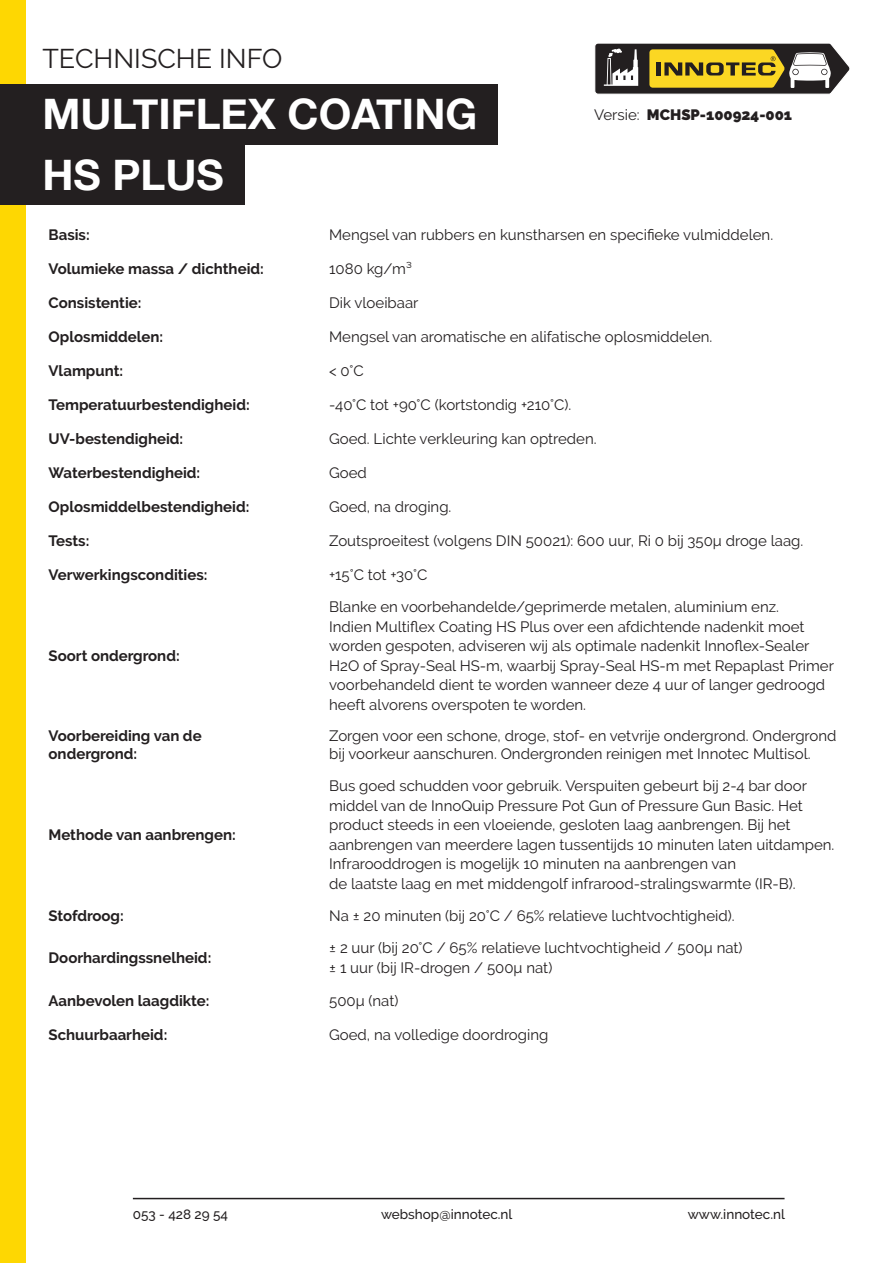
<style>
.page{position:relative;width:893px;height:1263px;background:#fff}
.page>*{position:absolute;margin:0;border:0;box-sizing:border-box;transform-origin:0 0}
.t1{font:700 42px "Helvetica Neue";color:#fff}
.t2{font:27px "Raleway";color:#231f20}
.t3{font:15px/19.5px "Raleway";color:#231f20}
.t4{font:700 15px/18px "Raleway";color:#231f20}
.t5{font:900 15px "Raleway";color:#231f20}
.t6{font:500 13.5px "Raleway";color:#231f20}
.s1{font-weight:400}
</style>
<div class="page">
<div style="left:0;top:0;width:26px;height:1263px;background:#fed702"></div>
<svg style="left:594px;top:43px;width:256px;height:52px;background:#8f824c"></svg>
<hr style="left:133px;top:1198px;width:651px;height:1px;background:#231f20">
<div style="left:0;top:84px;width:497px;height:61px;background:#231f20"></div>
<div style="left:0;top:145px;width:244px;height:60px;background:#231f20"></div>
<h2 class="t2" style="left:43px;top:43px;width:241px">TECHNISCHE INFO</h2>
<h1 class="t1" style="left:43px;top:81px;width:436px">MULTIFLEX COATING</h1>
<p class="t5" style="left:594px;top:106px;width:199px"><span class="s1">Versie:</span> MCHSP-100924-001</p>
<h1 class="t1" style="left:43px;top:142px;width:183px">HS PLUS</h1>
<p class="t4" style="left:49px;top:226px;width:43px">Basis:</p>
<p class="t3" style="left:329px;top:225px;width:445px">Mengsel van rubbers en kunstharsen en specifieke vulmiddelen.</p>
<p class="t4" style="left:49px;top:260px;width:217px">Volumieke massa / dichtheid:</p>
<p class="t3" style="left:329px;top:259px;width:84px">1080 kg/m³</p>
<p class="t4" style="left:49px;top:294px;width:94px">Consistentie:</p>
<p class="t3" style="left:329px;top:293px;width:91px">Dik vloeibaar</p>
<p class="t4" style="left:49px;top:328px;width:116px">Oplosmiddelen:</p>
<p class="t3" style="left:329px;top:327px;width:385px">Mengsel van aromatische en alifatische oplosmiddelen.</p>
<p class="t4" style="left:49px;top:362px;width:76px">Vlampunt:</p>
<p class="t3" style="left:329px;top:361px;width:36px">&lt; 0°C</p>
<p class="t4" style="left:49px;top:396px;width:203px">Temperatuurbestendigheid:</p>
<p class="t3" style="left:329px;top:395px;width:243px">-40°C tot +90°C (kortstondig +210°C).</p>
<p class="t4" style="left:49px;top:430px;width:136px">UV-bestendigheid:</p>
<p class="t3" style="left:329px;top:429px;width:269px">Goed. Lichte verkleuring kan optreden.</p>
<p class="t4" style="left:49px;top:464px;width:153px">Waterbestendigheid:</p>
<p class="t3" style="left:329px;top:463px;width:39px">Goed</p>
<p class="t4" style="left:49px;top:498px;width:202px">Oplosmiddelbestendigheid:</p>
<p class="t3" style="left:329px;top:497px;width:124px">Goed, na droging.</p>
<p class="t4" style="left:49px;top:532px;width:42px">Tests:</p>
<p class="t3" style="left:329px;top:531px;width:476px">Zoutsproeitest (volgens DIN 50021): 600 uur, Ri 0 bij 350μ droge laag.</p>
<p class="t4" style="left:49px;top:566px;width:161px">Verwerkingscondities:</p>
<p class="t3" style="left:329px;top:565px;width:100px">+15°C tot +30°C</p>
<p class="t4" style="left:49px;top:647px;width:133px">Soort ondergrond:</p>
<p class="t3" style="left:329px;top:597px;width:506px">Blanke en voorbehandelde/geprimerde metalen, aluminium enz.<br>Indien Multiflex Coating HS Plus over een afdichtende nadenkit moet worden gespoten, adviseren wij als optimale nadenkit Innoflex-Sealer H2O of Spray-Seal HS-m, waarbij Spray-Seal HS-m met Repaplast Primer voorbehandeld dient te worden wanneer deze 4 uur of langer gedroogd heeft alvorens overspoten te worden.</p>
<p class="t4" style="left:49px;top:727px;width:155px">Voorbereiding van de ondergrond:</p>
<p class="t3" style="left:329px;top:727px;width:509px;line-height:18px">Zorgen voor een schone, droge, stof- en vetvrije ondergrond. Ondergrond bij voorkeur aanschuren. Ondergronden reinigen met Innotec Multisol.</p>
<p class="t4" style="left:49px;top:825px;width:189px">Methode van aanbrengen:</p>
<p class="t3" style="left:329px;top:776px;width:507px">Bus goed schudden voor gebruik. Verspuiten gebeurt bij 2-4 bar door middel van de InnoQuip Pressure Pot Gun of Pressure Gun Basic. Het product steeds in een vloeiende, gesloten laag aanbrengen. Bij het aanbrengen van meerdere lagen tussentijds 10 minuten laten uitdampen.<br>Infrarooddrogen is mogelijk 10 minuten na aanbrengen van<br>de laatste laag en met middengolf infrarood-stralingswarmte (IR-B).</p>
<p class="t4" style="left:49px;top:906px;width:77px">Stofdroog:</p>
<p class="t3" style="left:329px;top:905px;width:407px">Na ± 20 minuten (bij 20°C / 65% relatieve luchtvochtigheid).</p>
<p class="t4" style="left:49px;top:949px;width:164px">Doorhardingssnelheid:</p>
<p class="t3" style="left:329px;top:938px;width:415px">± 2 uur (bij 20°C / 65% relatieve luchtvochtigheid / 500μ nat) ± 1 uur (bij IR-drogen / 500μ nat)</p>
<p class="t4" style="left:49px;top:991px;width:162px">Aanbevolen laagdikte:</p>
<p class="t3" style="left:329px;top:990px;width:71px">500μ (nat)</p>
<p class="t4" style="left:49px;top:1025px;width:120px">Schuurbaarheid:</p>
<p class="t3" style="left:329px;top:1024px;width:221px">Goed, na volledige doordroging</p>
<p class="t6" style="left:133px;top:1207px;width:97px">053 - 428 29 54</p>
<p class="t6" style="left:381px;top:1207px;width:133px">webshop@innotec.nl</p>
<p class="t6" style="left:688px;top:1207px;width:99px">www.innotec.nl</p>
</div>
